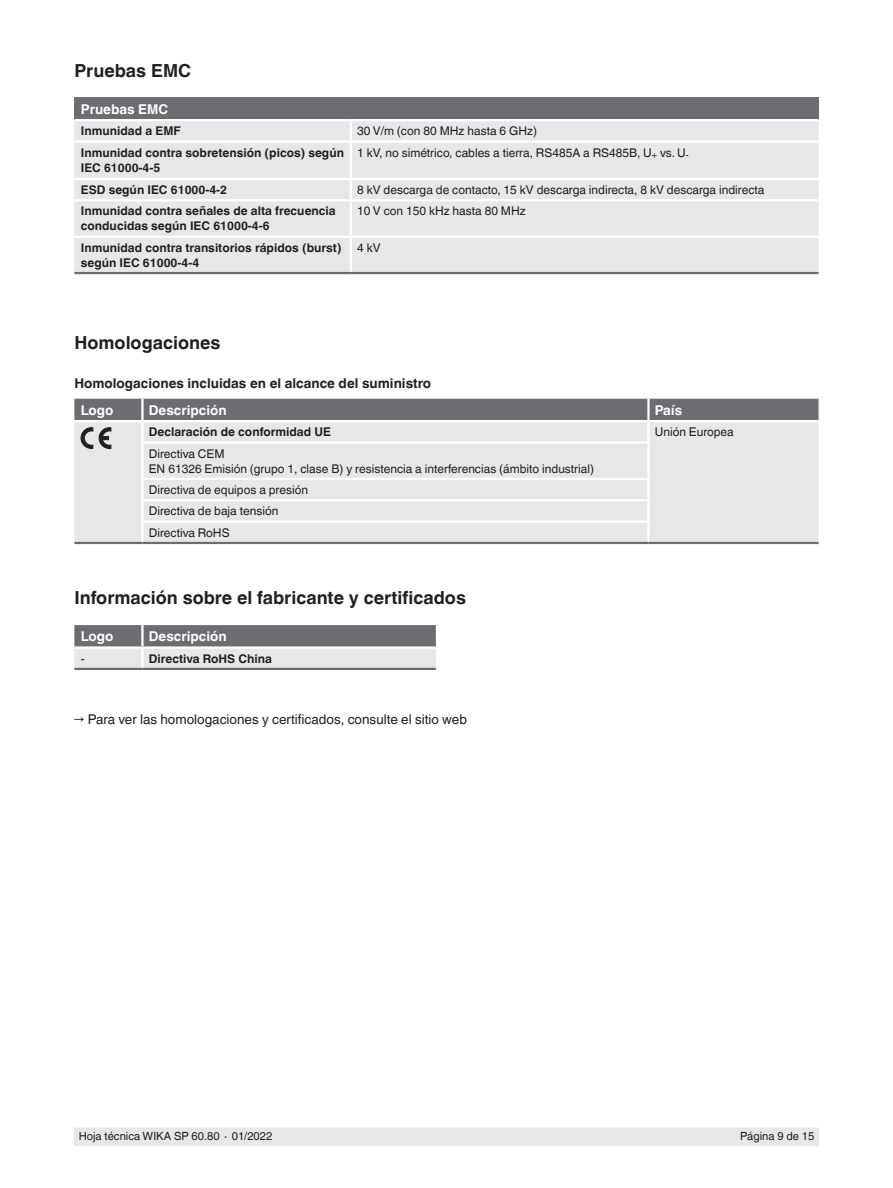
<style>
.page{position:relative;width:893px;height:1188px;background:#fff}
.page>*{position:absolute;margin:0;border:0;box-sizing:border-box;transform-origin:0 0}
.t1{font:700 18px "Helvetica World";color:#231f20}
.t2{font:13.5px "Helvetica World";color:#231f20}
.t3{font:700 13.5px "Helvetica World";color:#231f20}
.t4{font:700 13.5px "Helvetica World";color:#fff}
.t5{font:12px/21.3px "Helvetica World";color:#231f20}
.t6{font:700 12px/15px "Helvetica World";color:#231f20}
.t7{font:11.25px "Helvetica World";color:#231f20}
</style>
<div class="page">
<div style="left:74px;top:1128px;width:745px;height:17px;background:#e6e7e9"></div>
<div style="left:74px;top:98px;width:745px;height:22px;background:#6c6d70"></div>
<div style="left:74px;top:121px;width:745px;height:151px;background:#e6e7e9"></div>
<hr style="left:74px;top:119px;width:277px;height:2px;background:#fff">
<hr style="left:351px;top:119px;width:468px;height:2px;background:#fff">
<hr style="left:74px;top:272px;width:277px;height:2px;background:#6c6d70">
<hr style="left:351px;top:272px;width:468px;height:2px;background:#6c6d70">
<hr style="left:74px;top:140px;width:277px;height:3px;background:#fff">
<hr style="left:351px;top:140px;width:468px;height:3px;background:#fff">
<hr style="left:74px;top:178px;width:277px;height:2px;background:#fff">
<hr style="left:351px;top:178px;width:468px;height:2px;background:#fff">
<hr style="left:74px;top:199px;width:277px;height:2px;background:#fff">
<hr style="left:351px;top:199px;width:468px;height:2px;background:#fff">
<hr style="left:74px;top:236px;width:277px;height:2px;background:#fff">
<hr style="left:351px;top:236px;width:468px;height:2px;background:#fff">
<svg style="left:350px;top:121px;width:2px;height:19px"></svg>
<hr style="left:350px;top:143px;width:2px;height:35px;background:#fff">
<svg style="left:350px;top:180px;width:2px;height:19px"></svg>
<hr style="left:350px;top:201px;width:2px;height:35px;background:#fff">
<hr style="left:350px;top:238px;width:2px;height:34px;background:#fff">
<div style="left:74px;top:399px;width:745px;height:21px;background:#6c6d70"></div>
<div style="left:74px;top:422px;width:745px;height:120px;background:#e6e7e9"></div>
<hr style="left:74px;top:542px;width:68px;height:2px;background:#6c6d70">
<hr style="left:648px;top:542px;width:171px;height:2px;background:#6c6d70">
<hr style="left:141px;top:399px;width:3px;height:21px;background:#fff">
<hr style="left:647px;top:399px;width:3px;height:21px;background:#fff">
<hr style="left:141px;top:422px;width:3px;height:19px;background:#fff">
<hr style="left:647px;top:422px;width:3px;height:19px;background:#fff">
<hr style="left:141px;top:441px;width:509px;height:3px;background:#fff">
<hr style="left:141px;top:444px;width:3px;height:34px;background:#fff">
<hr style="left:647px;top:444px;width:3px;height:34px;background:#fff">
<hr style="left:141px;top:478px;width:509px;height:2px;background:#fff">
<hr style="left:141px;top:480px;width:3px;height:19px;background:#fff">
<hr style="left:647px;top:480px;width:3px;height:19px;background:#fff">
<hr style="left:141px;top:499px;width:509px;height:2px;background:#fff">
<hr style="left:141px;top:501px;width:3px;height:19px;background:#fff">
<hr style="left:647px;top:501px;width:3px;height:19px;background:#fff">
<hr style="left:141px;top:520px;width:509px;height:3px;background:#fff">
<hr style="left:141px;top:523px;width:3px;height:19px;background:#fff">
<hr style="left:647px;top:523px;width:3px;height:19px;background:#fff">
<hr style="left:142px;top:542px;width:506px;height:2px;background:#6c6d70">
<svg style="left:81px;top:428px;width:12px;height:20px"></svg>
<svg style="left:99px;top:428px;width:12px;height:20px"></svg>
<svg style="left:74px;top:625px;width:362px;height:43px;background:#a5a6a9"></svg>
<hr style="left:142px;top:646px;width:294px;height:3px;background:#fff">
<hr style="left:74px;top:646px;width:68px;height:3px;background:#fff">
<hr style="left:141px;top:649px;width:3px;height:19px;background:#fff">
<hr style="left:74px;top:668px;width:68px;height:2px;background:#6c6d70">
<hr style="left:142px;top:668px;width:294px;height:2px;background:#6c6d70">
<hr style="left:141px;top:625px;width:3px;height:21px;background:#fff">
<h1 class="t1" style="left:74px;top:60px;width:118px">Pruebas EMC</h1>
<p class="t4" style="left:81px;top:101px;width:89px">Pruebas EMC</p>
<p class="t6" style="left:81px;top:123px;width:101px">Inmunidad a EMF</p>
<p class="t5" style="left:357px;top:120px;width:181px">30 V/m (con 80 MHz hasta 6 GHz)</p>
<p class="t6" style="left:81px;top:145px;width:265px">Inmunidad contra sobretensión (picos) según<br>IEC 61000-4-5</p>
<p class="t5" style="left:357px;top:142px;width:333px">1 kV, no simétrico, cables a tierra, RS485A a RS485B, U<sub>+</sub> vs. U<sub>-</sub></p>
<p class="t6" style="left:81px;top:182px;width:148px">ESD según IEC 61000-4-2</p>
<p class="t5" style="left:357px;top:179px;width:409px">8 kV descarga de contacto, 15 kV descarga indirecta, 8 kV descarga indirecta</p>
<p class="t6" style="left:81px;top:204px;width:256px">Inmunidad contra señales de alta frecuencia conducidas según IEC 61000-4-6</p>
<p class="t5" style="left:357px;top:201px;width:170px">10 V con 150 kHz hasta 80 MHz</p>
<p class="t6" style="left:81px;top:240px;width:262px">Inmunidad contra transitorios rápidos (burst) según IEC 61000-4-4</p>
<p class="t5" style="left:357px;top:237px;width:25px">4 kV</p>
<h1 class="t1" style="left:74px;top:332px;width:148px">Homologaciones</h1>
<p class="t3" style="left:74px;top:376px;width:358px">Homologaciones incluidas en el alcance del suministro</p>
<p class="t4" style="left:81px;top:402px;width:34px">Logo</p>
<p class="t4" style="left:149px;top:402px;width:79px">Descripción</p>
<p class="t4" style="left:655px;top:402px;width:29px">País</p>
<p class="t6" style="left:149px;top:424px;width:184px">Declaración de conformidad UE</p>
<p class="t5" style="left:655px;top:421px;width:81px">Unión Europea</p>
<p class="t5" style="left:149px;top:446px;width:447px;line-height:15px">Directiva CEM<br>EN 61326 Emisión (grupo 1, clase B) y resistencia a interferencias (ámbito industrial)</p>
<p class="t5" style="left:149px;top:479px;width:161px">Directiva de equipos a presión<br>Directiva de baja tensión<br>Directiva RoHS</p>
<h1 class="t1" style="left:74px;top:587px;width:393px">Información sobre el fabricante y certificados</h1>
<p class="t4" style="left:81px;top:629px;width:34px">Logo</p>
<p class="t4" style="left:149px;top:629px;width:79px">Descripción</p>
<p class="t5" style="left:81px;top:648px;width:5px">-</p>
<p class="t6" style="left:149px;top:651px;width:125px">Directiva RoHS China</p>
<p class="t2" style="left:74px;top:711px;width:394px">→ Para ver las homologaciones y certificados, consulte el sitio web</p>
<p class="t7" style="left:79px;top:1130px;width:195px">Hoja técnica WIKA SP 60.80 ∙ 01/2022</p>
<p class="t7" style="left:740px;top:1130px;width:76px">Página 9 de 15</p>
</div>
